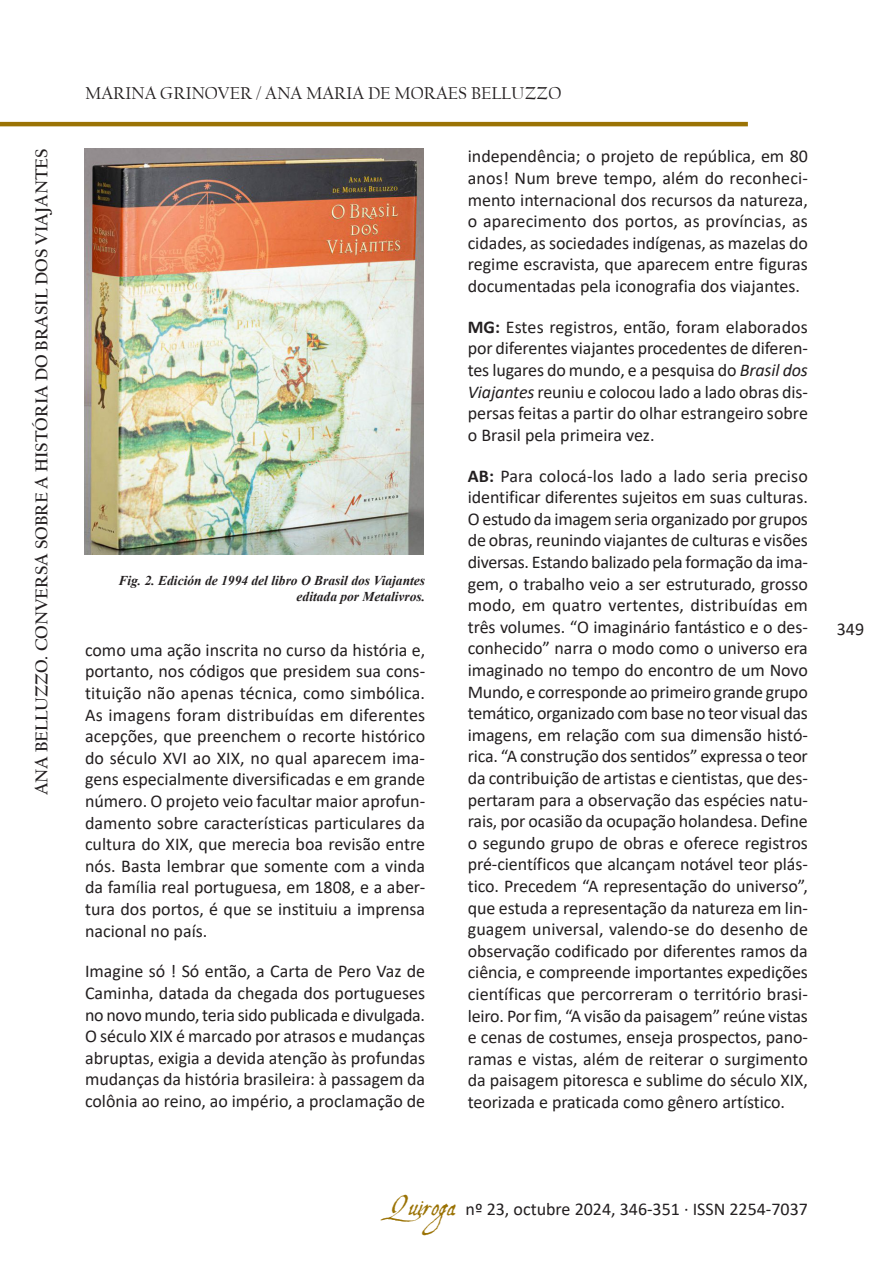
<style>
.page{position:relative;width:893px;height:1263px;background:#fff}
.page>*{position:absolute;margin:0;border:0;box-sizing:border-box;transform-origin:0 0}
.t1{font:18px/21.6px "Calibri";color:#231f20;text-align:justify}
.t2{font:700 18px "Californian FB";color:#231f20}
.t3{font:18px "Californian FB";color:#231f20}
.t4{font:italic 700 13.5px/16.2px "Times New Roman";color:#231f20;text-align:right}
.s1{font-weight:700}
.s2{font-style:italic}
.s3{font-family:"Aquiline";font-size:27px;color:#9b7305}
</style>
<div class="page">
<hr style="left:0;top:122px;width:748px;height:4px;background:#9b7305">
<img style="left:84px;top:149px;width:340px;height:406px">
<p class="t2" style="left:31px;top:795px;width:646px;rotate:-90deg">Ana Belluzzo. Conversa Sobre A História Do Brasil Dos Viajantes</p>
<p class="t3" style="left:85px;top:83px;width:133px">MARINA GRINOVER</p>
<p class="t3" style="left:256px;top:83px;width:78px">/ ANA MARIA</p>
<p class="t3" style="left:368px;top:83px;width:56px">DE MORAE</p>
<p class="t3" style="left:458px;top:83px;width:101px">S BELLUZZO</p>
<p class="t4" style="left:118px;top:572px;width:308px">Fig. 2. Edición de 1994 del libro O Brasil dos Viajantes editada por Metalivros.</p>
<p class="t1" style="left:85px;top:639px;width:342px">como uma ação inscrita no curso da história e, portanto, nos códigos que presidem sua cons&shy;tituição não apenas técnica, como simbólica.<br>As imagens foram distribuídas em diferentes acepções, que preenchem o recorte histórico do século XVI ao XIX, no qual aparecem ima&shy;gens especialmente diversificadas e em grande número. O projeto veio facultar maior aprofun&shy;damento sobre características particulares da cultura do XIX, que merecia boa revisão entre nós. Basta lembrar que somente com a vinda da família real portuguesa, em 1808, e a aber&shy;tura dos portos, é que se instituiu a imprensa nacional no país.</p>
<p class="t1" style="left:85px;top:960px;width:342px">Imagine só ! Só então, a Carta de Pero Vaz de Caminha, datada da chegada dos portugueses no novo mundo, teria sido publicada e divulgada.<br>O século XIX é marcado por atrasos e mudanças abruptas, exigia a devida atenção às profundas mudanças da história brasileira: à passagem da colônia ao reino, ao império, a proclamação de</p>
<p class="t1" style="left:468px;top:145px;width:342px">independência; o projeto de república, em 80 anos! Num breve tempo, além do reconheci&shy;mento internacional dos recursos da natureza, o aparecimento dos portos, as províncias, as cidades, as sociedades indígenas, as mazelas do regime escravista, que aparecem entre figuras documentadas pela iconografia dos viajantes.</p>
<p class="t1" style="left:468px;top:315px;width:342px"><span class="s1">MG:</span> Estes registros, então, foram elaborados por diferentes viajantes procedentes de diferen&shy;tes lugares do mundo, e a pesquisa do <span class="s2">Brasil dos Viajantes</span> reuniu e colocou lado a lado obras dis&shy;persas feitas a partir do olhar estrangeiro sobre o Brasil pela primeira vez.</p>
<p class="t1" style="left:468px;top:464px;width:342px"><span class="s1">AB:</span> Para colocá-los lado a lado seria preciso identificar diferentes sujeitos em suas culturas.<br>O estudo da imagem seria organizado por grupos de obras, reunindo viajantes de culturas e visões diversas. Estando balizado pela formação da ima&shy;gem, o trabalho veio a ser estruturado, grosso modo, em quatro vertentes, distribuídas em três volumes. “O imaginário fantástico e o des&shy;conhecido” narra o modo como o universo era imaginado no tempo do encontro de um Novo Mundo, e corresponde ao primeiro grande grupo temático, organizado com base no teor visual das imagens, em relação com sua dimensão histó&shy;rica. “A construção dos sentidos” expressa o teor da contribuição de artistas e cientistas, que des&shy;pertaram para a observação das espécies natu&shy;rais, por ocasião da ocupação holandesa. Define o segundo grupo de obras e oferece registros pré-científicos que alcançam notável teor plás&shy;tico. Precedem “A representação do universo”, que estuda a representação da natureza em lin&shy;guagem universal, valendo-se do desenho de observação codificado por diferentes ramos da ciência, e compreende importantes expedições científicas que percorreram o território brasi&shy;leiro. Por fim, “A visão da paisagem” reúne vistas e cenas de costumes, enseja prospectos, pano&shy;ramas e vistas, além de reiterar o surgimento da paisagem pitoresca e sublime do século XIX, teorizada e praticada como gênero artístico.</p>
<p class="t1" style="left:837px;top:617px;width:29px">349</p>
<p class="t1" style="left:389px;top:1198px;width:420px"><span class="s3">Quiroga</span> nº 23, octubre 2024, 346-351 · ISSN 2254-7037</p>
</div>
